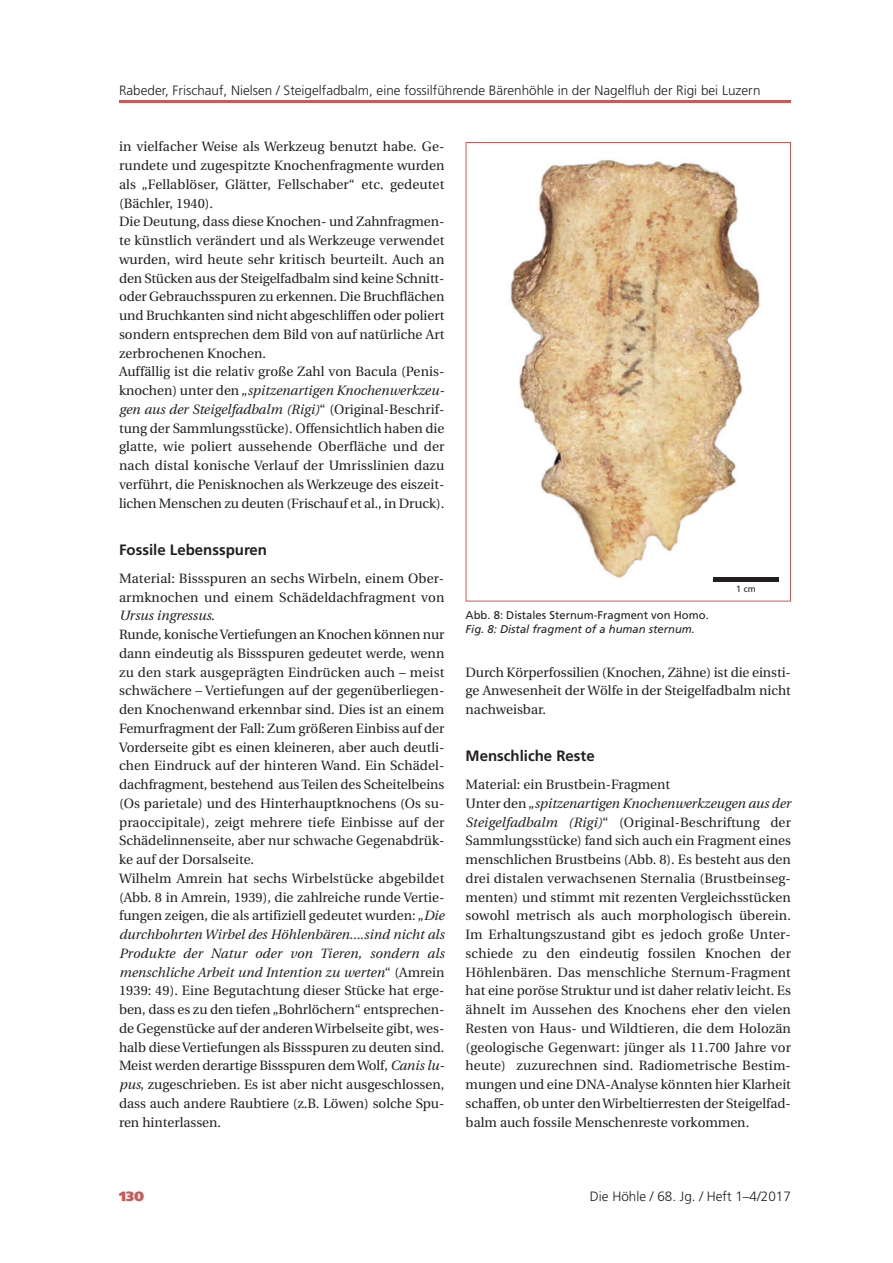
<style>
.page{position:relative;width:893px;height:1263px;background:#fff}
.page>*{position:absolute;margin:0;border:0;box-sizing:border-box;transform-origin:0 0}
.t1{font:700 15px "Frutiger";color:#231f20}
.t2{font:13.5px/18.8px "Utopia";color:#231f20}
.t3{font:300 13.5px "Frutiger";color:#231f20}
.t4{font:900 13.5px "Frutiger";color:#c75b59}
.t5{font:11.25px "Frutiger";color:#231f20}
.t6{font:italic 11.25px "Frutiger";color:#231f20}
.t7{font:9px "Frutiger";color:#231f20}
.s1{font-style:italic}
</style>
<div class="page">
<hr style="left:119px;top:100px;width:672px;height:3px;background:#c75b59">
<img style="left:509px;top:160px;width:251px;height:418px">
<div style="left:466px;top:142px;width:325px;height:459px;border:1px solid #c75b59"></div>
<div style="left:713px;top:577px;width:66px;height:5px;background:#231f20"></div>
<p class="t3" style="left:119px;top:85px;width:643px">Rabeder, Frischauf, Nielsen / Steigelfadbalm, eine fossilführende Bärenhöhle in der Nagelfluh der Rigi bei Luzern</p>
<p class="t2" style="left:119px;top:139px;width:327px">in vielfacher Weise als Werkzeug benutzt habe. Ge&shy;rundete und zugespitzte Knochenfragmente wurden als „Fellablöser, Glätter, Fellschaber“ etc. gedeutet (Bächler, 1940).<br>Die Deutung, dass diese Knochen- und Zahnfragmen&shy;te künstlich verändert und als Werkzeuge verwendet wurden, wird heute sehr kritisch beurteilt. Auch an den Stücken aus der Steigelfadbalm sind keine Schnitt&shy;oder Gebrauchsspuren zu erkennen. Die Bruchflächen und Bruchkanten sind nicht abgeschliffen oder poliert sondern entsprechen dem Bild von auf natürliche Art zerbrochenen Knochen.<br>Auffällig ist die relativ große Zahl von Bacula (Penis&shy;knochen) unter den„<span class="s1">spitzenartigen Knochenwerkzeu&shy;gen aus der Steigelfadbalm (Rigi)</span>“ (Original-Beschrif&shy;tung der Sammlungsstücke). Offensichtlich haben die glatte, wie poliert aussehende Oberfläche und der nach distal konische Verlauf der Umrisslinien dazu verführt, die Penisknochen als Werkzeuge des eiszeit&shy;lichen Menschen zu deuten (Frischauf et al., in Druck).</p>
<p class="t1" style="left:119px;top:543px;width:150px">Fossile Lebensspuren</p>
<p class="t2" style="left:119px;top:570px;width:327px">Material: Bissspuren an sechs Wirbeln, einem Ober&shy;armknochen und einem Schädeldachfragment von <span class="s1">Ursus ingressus</span>.<br>Runde, konischeVertiefungen an Knochen können nur dann eindeutig als Bissspuren gedeutet werde, wenn zu den stark ausgeprägten Eindrücken auch – meist schwächere – Vertiefungen auf der gegenüberliegen&shy;den Knochenwand erkennbar sind. Dies ist an einem Femurfragment der Fall: Zum größeren Einbiss auf der Vorderseite gibt es einen kleineren, aber auch deutli&shy;chen Eindruck auf der hinteren Wand. Ein Schädel&shy;dachfragment, bestehend aus Teilen des Scheitelbeins (Os parietale) und des Hinterhauptknochens (Os su&shy;praoccipitale), zeigt mehrere tiefe Einbisse auf der Schädelinnenseite, aber nur schwache Gegenabdrük&shy;ke auf der Dorsalseite.<br>Wilhelm Amrein hat sechs Wirbelstücke abgebildet (Abb. 8 in Amrein, 1939), die zahlreiche runde Vertie&shy;fungen zeigen, die als artifiziell gedeutet wurden: „<span class="s1">Die durchbohrten Wirbel des Höhlenbären....sind nicht als Produkte der Natur oder von Tieren, sondern als menschliche Arbeit und Intention zu werten</span>“ (Amrein 1939: 49). Eine Begutachtung dieser Stücke hat erge&shy;ben, dass es zu den tiefen„Bohrlöchern“ entsprechen&shy;de Gegenstücke auf der anderenWirbelseite gibt, wes&shy;halb dieseVertiefungen als Bissspuren zu deuten sind.<br>Meist werden derartige Bissspuren demWolf, <span class="s1">Canis lu&shy;pus</span>, zugeschrieben. Es ist aber nicht ausgeschlossen, dass auch andere Raubtiere (z.B. Löwen) solche Spu&shy;ren hinterlassen.</p>
<p class="t5" style="left:466px;top:611px;width:245px">Abb. 8: Distales Sternum-Fragment von Homo.</p>
<p class="t6" style="left:466px;top:624px;width:231px">Fig. 8: Distal fragment of a human sternum.</p>
<p class="t7" style="left:736px;top:585px;width:21px">1 cm</p>
<p class="t2" style="left:466px;top:664px;width:327px;text-align:justify">Durch Körperfossilien (Knochen, Zähne) ist die einsti&shy;ge Anwesenheit der Wölfe in der Steigelfadbalm nicht nachweisbar.</p>
<p class="t1" style="left:466px;top:750px;width:131px">Menschliche Reste</p>
<p class="t2" style="left:466px;top:776px;width:327px">Material: ein Brustbein-Fragment<br>Unter den„<span class="s1">spitzenartigen Knochenwerkzeugen aus der Steigelfadbalm (Rigi)</span>“ (Original-Beschriftung der Sammlungsstücke) fand sich auch ein Fragment eines menschlichen Brustbeins (Abb. 8). Es besteht aus den drei distalen verwachsenen Sternalia (Brustbeinseg&shy;menten) und stimmt mit rezenten Vergleichsstücken sowohl metrisch als auch morphologisch überein.<br>Im Erhaltungszustand gibt es jedoch große Unter&shy;schiede zu den eindeutig fossilen Knochen der Höhlenbären. Das menschliche Sternum-Fragment hat eine poröse Struktur und ist daher relativ leicht. Es ähnelt im Aussehen des Knochens eher den vielen Resten von Haus- und Wildtieren, die dem Holozän (geologische Gegenwart: jünger als 11.700 Jahre vor heute) zuzurechnen sind. Radiometrische Bestim&shy;mungen und eine DNA-Analyse könnten hier Klarheit schaffen, ob unter denWirbeltierresten der Steigelfad&shy;balm auch fossile Menschenreste vorkommen.</p>
<p class="t4" style="left:119px;top:1191px;width:27px">130</p>
<p class="t3" style="left:590px;top:1191px;width:203px">Die Höhle / 68. Jg. / Heft 1–4/2017</p>
</div>
